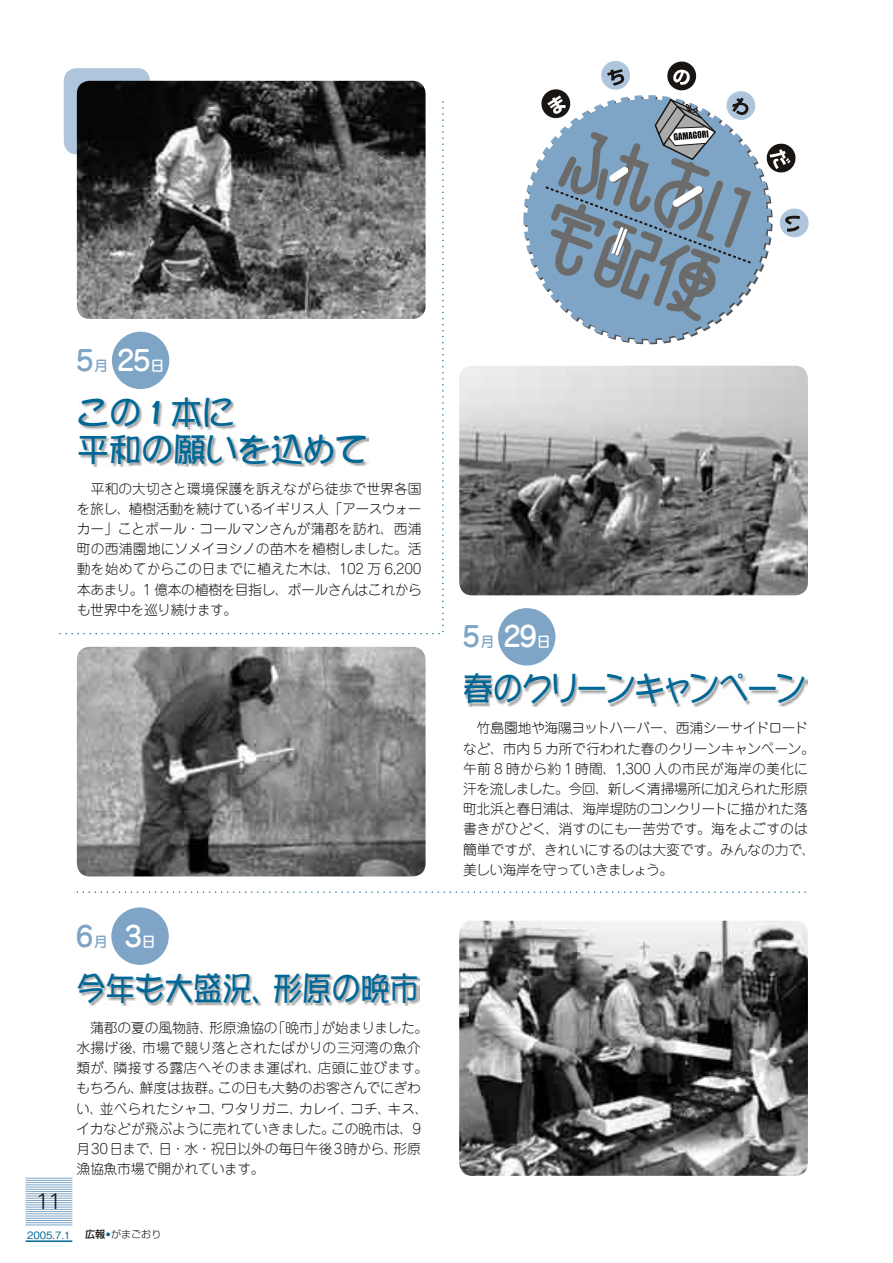
<style>
.page{position:relative;width:893px;height:1263px;background:#fff}
.page>*{position:absolute;margin:0;border:0;box-sizing:border-box;transform-origin:0 0}
.t1{font:32.55px "DFPOP1 Std W5";letter-spacing:-.01em;color:#006796}
.t2{font:32.55px "DFPOP1 Std W5";letter-spacing:-.055em;color:#006796;scale:.92 1}
.t3{font:32.55px "DFPOP1 Std W5";letter-spacing:-.01em;color:#006796;scale:.9 1}
.t4{font:500 27.9px "Jun 34 Pro";color:#fff}
.t5{font:500 27.9px "Jun 34 Pro";color:#7ea5c6}
.t6{font:300 22.5px "Univers";color:#191513}
.t7{font:500 13.95px "Jun 34 Pro";color:#fff}
.t8{font:500 13.95px "Jun 34 Pro";color:#7ea5c6}
.t9{font:300 13.8px/20.2px "Jun 101 Pro";letter-spacing:-.015em;color:#191513}
.t10{font:300 13.8px/20.2px "Jun 101 Pro";letter-spacing:.005em;color:#191513}
.t11{font:300 13.8px "Jun 101 Pro";letter-spacing:.01em;color:#191513}
.t12{font:300 13.8px "Jun 101 Pro";letter-spacing:-.04em;color:#191513}
.t13{font:500 10.05px "Gothic BBB Pro";color:#006796}
.t14{font:300 10.05px "Shin Go Pro";color:#191513}
.t15{font:500 10.05px "Shin Go Pro";color:#191513}
.t16{font:300 4.2px "Shin Go Pro";color:#006796}
</style>
<div class="page">
<svg style="left:59px;top:101px;width:385px;height:534px"></svg>
<svg style="left:64px;top:68px;width:86px;height:86px;background:#b0c5da"></svg>
<svg style="left:77px;top:891px;width:729px;height:2px"></svg>
<hr style="left:26px;top:1178px;width:46px;height:1px;background:#7ea5c6">
<hr style="left:26px;top:1225px;width:46px;height:1px;background:#7ea5c6">
<hr style="left:26px;top:1222px;width:46px;height:1px;background:#7ea5c6">
<hr style="left:26px;top:1220px;width:46px;height:1px;background:#7ea5c6">
<hr style="left:26px;top:1218px;width:46px;height:1px;background:#7ea5c6">
<hr style="left:26px;top:1216px;width:46px;height:1px;background:#7ea5c6">
<hr style="left:26px;top:1213px;width:46px;height:1px;background:#7ea5c6">
<hr style="left:26px;top:1211px;width:46px;height:1px;background:#7ea5c6">
<hr style="left:26px;top:1209px;width:46px;height:1px;background:#7ea5c6">
<hr style="left:26px;top:1207px;width:46px;height:1px;background:#7ea5c6">
<hr style="left:26px;top:1204px;width:46px;height:1px;background:#7ea5c6">
<hr style="left:26px;top:1202px;width:46px;height:1px;background:#7ea5c6">
<hr style="left:26px;top:1200px;width:46px;height:1px;background:#7ea5c6">
<hr style="left:26px;top:1198px;width:46px;height:1px;background:#7ea5c6">
<hr style="left:26px;top:1196px;width:46px;height:1px;background:#7ea5c6">
<hr style="left:26px;top:1193px;width:46px;height:1px;background:#7ea5c6">
<hr style="left:26px;top:1191px;width:46px;height:1px;background:#7ea5c6">
<hr style="left:26px;top:1189px;width:46px;height:1px;background:#7ea5c6">
<hr style="left:26px;top:1187px;width:46px;height:1px;background:#7ea5c6">
<hr style="left:26px;top:1184px;width:46px;height:1px;background:#7ea5c6">
<hr style="left:26px;top:1182px;width:46px;height:1px;background:#7ea5c6">
<hr style="left:26px;top:1180px;width:46px;height:1px;background:#7ea5c6">
<hr style="left:26px;top:1240px;width:46px;height:2px;background:#006796">
<img style="left:77px;top:81px;width:349px;height:238px">
<div style="left:79px;top:398px;width:289px;height:69px;background:#191513;opacity:.4"></div>
<div style="left:112px;top:332px;width:57px;height:57px;background:#7ea5c6;border-radius:50%"></div>
<svg style="left:524px;top:107px;width:247px;height:236px"></svg>
<svg style="left:541px;top:89px;width:29px;height:29px"></svg>
<svg style="left:765px;top:142px;width:31px;height:32px"></svg>
<svg style="left:779px;top:208px;width:30px;height:30px"></svg>
<svg style="left:543px;top:62px;width:214px;height:265px"></svg>
<img style="left:459px;top:366px;width:349px;height:229px">
<div style="left:465px;top:674px;width:343px;height:33px;background:#191513;opacity:.4"></div>
<div style="left:498px;top:608px;width:57px;height:57px;background:#7ea5c6;border-radius:50%"></div>
<img style="left:459px;top:921px;width:349px;height:255px">
<img style="left:77px;top:647px;width:349px;height:229px">
<div style="left:78px;top:973px;width:342px;height:33px;background:#191513;opacity:.4"></div>
<div style="left:111px;top:907px;width:58px;height:58px;background:#7ea5c6;border-radius:50%"></div>
<p class="t5" style="left:76px;top:338px;width:19px">5</p>
<p class="t8" style="left:94px;top:355px;width:15px">月</p>
<p class="t4" style="left:117px;top:338px;width:35px">25</p>
<p class="t7" style="left:150px;top:355px;width:15px">日</p>
<p class="t1" style="left:77px;top:395px;width:160px">この1本に</p>
<p class="t1" style="left:77px;top:431px;width:292px">平和の願いを込めて</p>
<p class="t9" style="left:91px;top:477px;width:332px;text-align:right">平和の大切さと環境保護を訴えながら徒歩で世界各国植樹活動を続けているイギリス人「アースウォー</p>
<p class="t9" style="left:77px;top:497px;width:346px">を旅し、<br>カー」ことポール・コールマンさんが蒲郡を訪れ、西浦町の西浦園地にソメイヨシノの苗木を植樹しました。活動を始めてからこの日までに植えた木は、102 万 6,200本あまり。1 億本の植樹を目指し、ポールさんはこれからも世界中を巡り続けます。</p>
<p class="t5" style="left:76px;top:914px;width:19px">6</p>
<p class="t8" style="left:94px;top:930px;width:15px">月</p>
<p class="t4" style="left:125px;top:914px;width:19px">3</p>
<p class="t7" style="left:142px;top:930px;width:15px">日</p>
<p class="t6" style="left:36px;top:1188px;width:27px">11</p>
<p class="t13" style="left:27px;top:1227px;width:45px">2005.7.1</p>
<p class="t3" style="left:76px;top:970px;width:229px">今年も大盛況、</p>
<p class="t3" style="left:273px;top:970px;width:164px">形原の晩市</p>
<p class="t12" style="left:321px;top:1016px;width:109px">が始まりました。</p>
<p class="t9" style="left:272px;top:1016px;width:56px">「晩市」</p>
<p class="t9" style="left:209px;top:1016px;width:70px">形原漁協の</p>
<p class="t10" style="left:142px;top:1016px;width:280px;text-indent:-52px">蒲郡の夏の風物詩、<br>市場で競り落とされたばかりの三河湾の魚介</p>
<p class="t9" style="left:76px;top:1036px;width:71px">水揚げ後、</p>
<p class="t10" style="left:318px;top:1056px;width:112px">店頭に並びます。</p>
<p class="t10" style="left:114px;top:1056px;width:209px">隣接する露店へそのまま運ばれ、</p>
<p class="t9" style="left:76px;top:1056px;width:43px">類が、</p>
<p class="t9" style="left:218px;top:1076px;width:205px">この日も大勢のお客さんでにぎわ</p>
<p class="t9" style="left:140px;top:1076px;width:84px">鮮度は抜群。</p>
<p class="t9" style="left:76px;top:1076px;width:69px">もちろん、</p>
<p class="t11" style="left:100px;top:1097px;width:126px">並べられたシャコ、</p>
<p class="t9" style="left:76px;top:1096px;width:29px">い、</p>
<p class="t9" style="left:221px;top:1096px;width:84px">ワタリガニ、</p>
<p class="t9" style="left:299px;top:1096px;width:56px">カレイ、</p>
<p class="t9" style="left:350px;top:1096px;width:43px">コチ、</p>
<p class="t9" style="left:387px;top:1096px;width:43px">キス、</p>
<p class="t9" style="left:76px;top:1117px;width:260px">イカなどが飛ぶように売れていきました。</p>
<p class="t9" style="left:331px;top:1117px;width:91px">この晩市は、9</p>
<p class="t9" style="left:158px;top:1137px;width:241px">日・水・祝日以外の毎日午後3時から、</p>
<p class="t9" style="left:76px;top:1137px;width:190px">月30日まで、<br>漁協魚市場で開かれています。</p>
<p class="t9" style="left:394px;top:1137px;width:29px">形原</p>
<p class="t14" style="left:111px;top:1226px;width:52px">がまごおり</p>
<p class="t15" style="left:85px;top:1226px;width:22px">広報</p>
<p class="t16" style="left:106px;top:1231px;width:6px">●</p>
<p class="t5" style="left:462px;top:615px;width:19px">5</p>
<p class="t8" style="left:480px;top:631px;width:15px">月</p>
<p class="t4" style="left:503px;top:615px;width:35px">29</p>
<p class="t7" style="left:537px;top:631px;width:15px">日</p>
<p class="t2" style="left:463px;top:671px;width:374px">春のクリーンキャンペーン</p>
<p class="t9" style="left:463px;top:716px;width:354px;text-indent:14px">竹島園地や海陽ヨットハーバー、西浦シーサイドロードなど、市内 5 カ所で行われた春のクリーンキャンペーン。午前 8 時から約 1 時間、1,300 人の市民が海岸の美化に汗を流しました。今回、新しく清掃場所に加えられた形原町北浜と春日浦は、海岸堤防のコンクリートに描かれた落書きがひどく、消すのにも一苦労です。海をよごすのは簡単ですが、きれいにするのは大変です。みんなの力で、美しい海岸を守っていきましょう。</p>
</div>
